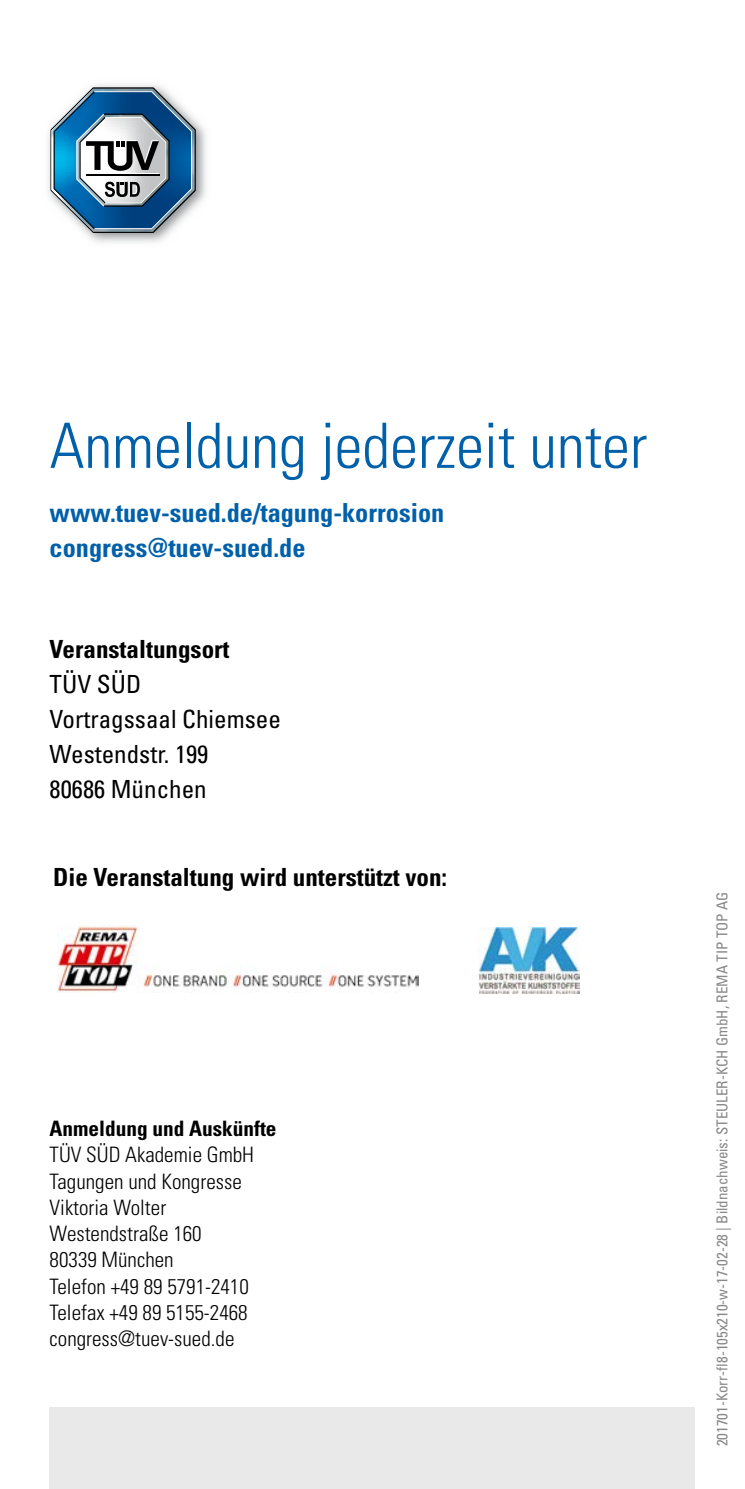
<style>
.page{position:relative;width:745px;height:1489px;background:#fff}
.page>*{position:absolute;margin:0;border:0;box-sizing:border-box;transform-origin:0 0}
.t1{font:300 condensed 62.5px "Univers LT Std";color:#0060a9}
.t2{font:700 condensed 26.25px "Univers LT Std";color:#0060a9}
.Copy{font:condensed 25px "Univers LT Std";color:#000}
.Copy_hf{font:700 condensed 25px "Univers LT Std";color:#000}
.Copy-2{font:700 condensed 25px "Univers LT Std";color:#000}
.t3{font:300 condensed 21.25px "Univers LT Std";color:#000}
.t4{font:700 condensed 21.25px "Univers LT Std";color:#000}
.t5{font:condensed 15px "Univers LT Std";color:#87888a}
</style>
<div class="page">
<div style="left:50px;top:1406px;width:644px;height:82px;background:#e9e9ea"></div>
<img style="left:48px;top:84px;width:158px;height:159px">
<svg style="left:50px;top:87px;width:146px;height:146px"></svg>
<img style="left:478px;top:927px;width:101px;height:66px">
<img style="left:57px;top:925px;width:361px;height:67px">
<p class="t1" style="left:50px;top:408px;width:598px">Anmeldung jederzeit unter</p>
<p class="t2" style="left:50px;top:497px;width:396px">www.tuev-sued.de/tagung-korrosion</p>
<p class="t2" style="left:50px;top:532px;width:257px">congress@tuev-sued.de</p>
<p class="Copy-2" style="left:50px;top:633px;width:181px">Veranstaltungsort</p>
<p class="Copy" style="left:50px;top:668px;width:93px">TÜV SÜD</p>
<p class="Copy" style="left:50px;top:703px;width:232px">Vortragssaal Chiemsee</p>
<p class="Copy" style="left:50px;top:738px;width:160px">Westendstr. 199</p>
<p class="Copy" style="left:50px;top:773px;width:158px">80686 München</p>
<p class="Copy_hf" style="left:53px;top:861px;width:395px">Die Veranstaltung wird unterstützt von:</p>
<p class="t4" style="left:50px;top:1115px;width:228px">Anmeldung und Auskünfte</p>
<p class="t3" style="left:50px;top:1141px;width:206px">TÜV SÜD Akademie GmbH</p>
<p class="t3" style="left:50px;top:1168px;width:193px">Tagungen und Kongresse</p>
<p class="t3" style="left:50px;top:1194px;width:118px">Viktoria Wolter</p>
<p class="t3" style="left:50px;top:1220px;width:153px">Westendstraße 160</p>
<p class="t3" style="left:50px;top:1246px;width:125px">80339 München</p>
<p class="t3" style="left:50px;top:1273px;width:200px">Telefon +49 89 5791-2410</p>
<p class="t3" style="left:50px;top:1299px;width:199px">Telefax +49 89 5155-2468</p>
<p class="t3" style="left:50px;top:1325px;width:186px">congress@tuev-sued.de</p>
<p class="t5" style="left:712px;top:1446px;width:556px;rotate:-90deg">201701-Korr-fl8-105x210-w-17-02-28 | Bildnachweis: STEULER-KCH GmbH, REMA TIP TOP AG</p>
</div>
